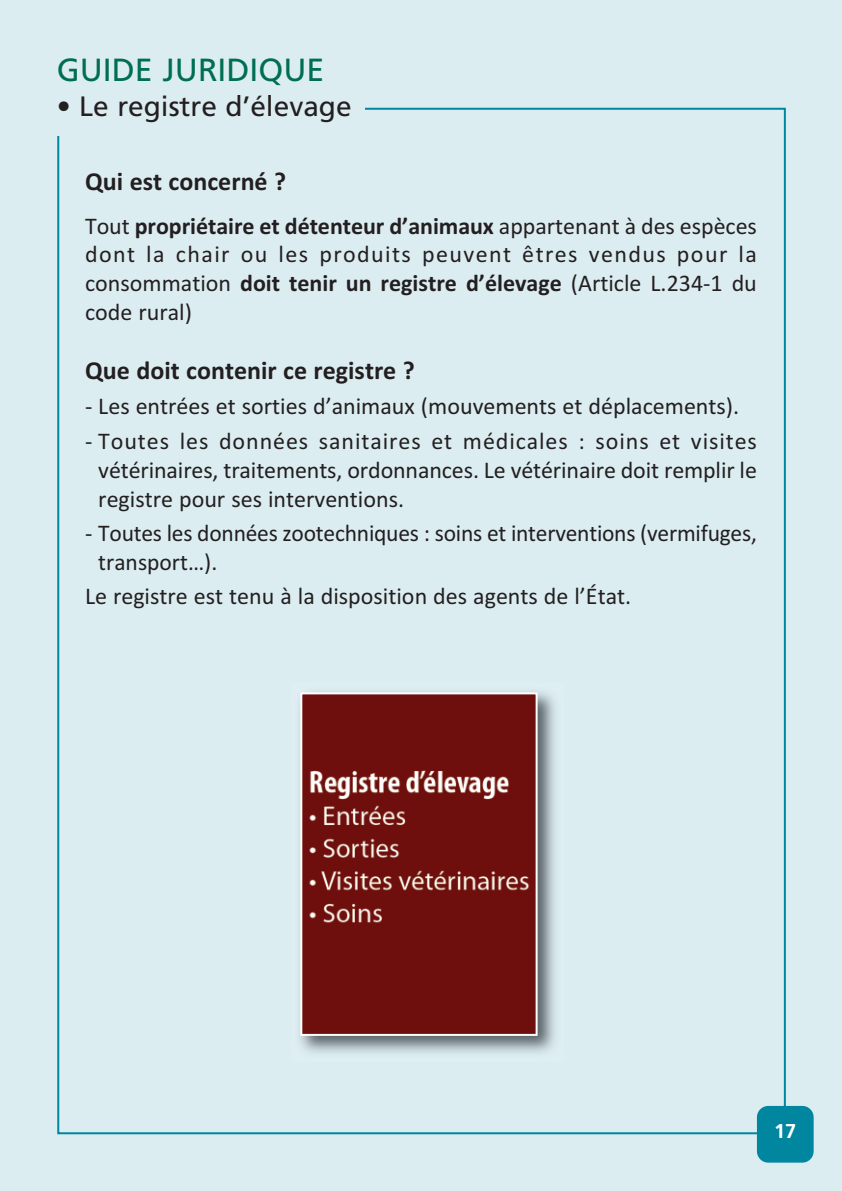
<style>
.page{position:relative;width:842px;height:1191px;background:#dcedf2}
.page>*{position:absolute;margin:0;border:0;box-sizing:border-box;transform-origin:0 0}
.t1{font:32px "Frutiger";color:#006e51}
.t2{font:28px "Frutiger";color:#231f20}
.t3{font:700 26px "Calibri";color:#231f20}
.t4{font:24px/28.8px "Calibri";color:#231f20;text-align:justify}
.t5{font:700 20px "Frutiger";color:#fff}
.s1{font-weight:700}
</style>
<div class="page">
<div style="left:757px;top:1106px;width:57px;height:56px;background:#00869f;border-radius:11px"></div>
<img style="left:300px;top:692px;width:255px;height:361px">
<img style="left:303px;top:695px;width:232px;height:338px">
<div style="left:300px;top:692px;width:238px;height:344px;border:2px solid #fff"></div>
<h1 class="t1" style="left:57px;top:57px;width:269px">GUIDE JURIDIQUE</h1>
<p class="t2" style="left:57px;top:95px;width:296px">• Le registre d’élevage</p>
<p class="t3" style="left:85px;top:165px;width:203px">Qui est concerné ?</p>
<p class="t4" style="left:85px;top:211px;width:673px">Tout <span class="s1">propriétaire et détenteur d’animaux</span> appartenant à des espèces dont la chair ou les produits peuvent êtres vendus pour la consommation <span class="s1">doit tenir un registre d’élevage</span> (Article L.234-1 du code rural)</p>
<p class="t3" style="left:85px;top:355px;width:331px">Que doit contenir ce registre ?</p>
<p class="t4" style="left:85px;top:392px;width:656px">- Les entrées et sorties d’animaux (mouvements et déplacements).</p>
<p class="t4" style="left:98px;top:426px;width:660px;text-indent:-13px">- Toutes les données sanitaires et médicales : soins et visites vétérinaires, traitements, ordonnances. Le vétérinaire doit remplir le registre pour ses interventions.</p>
<p class="t4" style="left:98px;top:518px;width:660px;text-indent:-13px">- Toutes les données zootechniques : soins et interventions (vermifuges, transport…).</p>
<p class="t4" style="left:85px;top:581px;width:548px">Le registre est tenu à la disposition des agents de l’État.</p>
<p class="t5" style="left:774px;top:1123px;width:24px">17</p>
</div>
